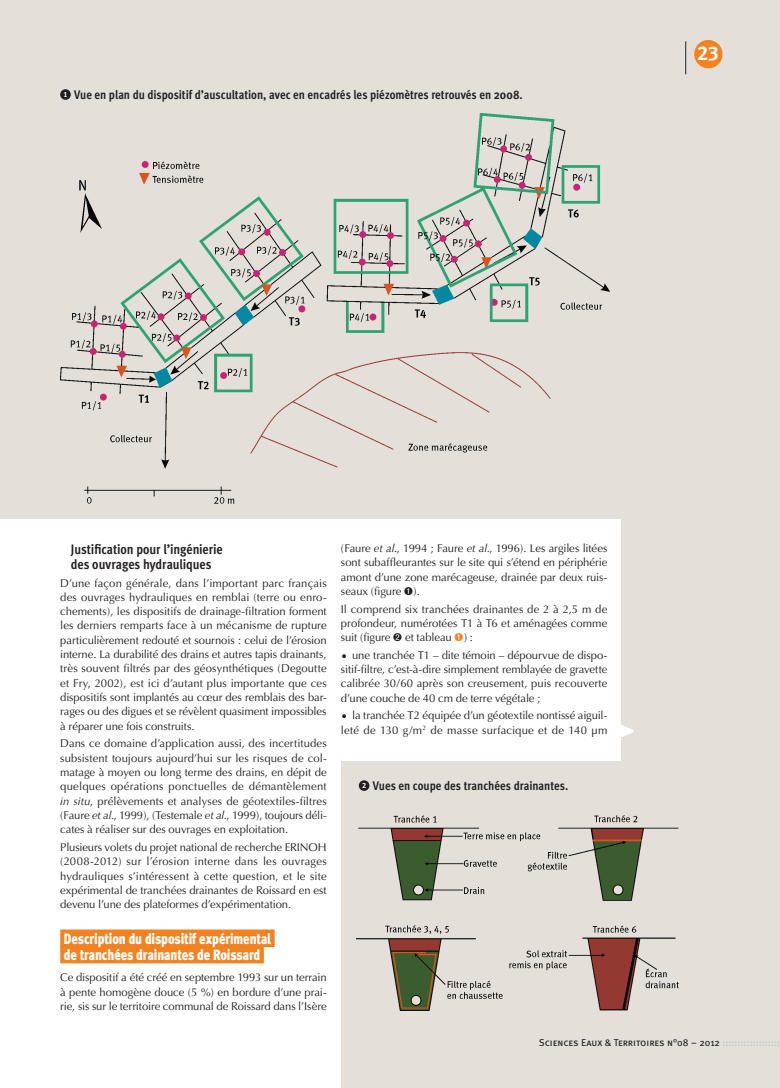
<style>
.page{position:relative;width:780px;height:1088px;background:#fff}
.page>*{position:absolute;margin:0;border:0;box-sizing:border-box;transform-origin:0 0}
.t1{font:20px "Meta Bold Caps Expert";color:#fff}
.t2{font:900 15px/16.4px "Meta";letter-spacing:-.01em;color:#fff;scale:.82 1}
.t3{font:700 13.75px/14.2px "Meta Cond OT";letter-spacing:-.005em;color:#231f20}
.t4{font:700 12.5px "Meta Cond OT";letter-spacing:-.005em;color:#231f20}
.t5{font:11.25px/14.2px "Optima";letter-spacing:-.005em;color:#231f20;text-align:justify}
.t6{font:10px "Meta Book Caps";color:#231f20}
.s1{font-style:italic}
.s2{color:#f58220}
.s3{color:#bcbdc0}
</style>
<div class="page">
<div style="left:621px;top:0;width:159px;height:1088px;background:#e4e0d9"></div>
<div style="left:60px;top:929px;width:214px;height:18px;background:#f58220"></div>
<div style="left:60px;top:946px;width:204px;height:17px;background:#f58220"></div>
<svg style="left:621px;top:725px;width:13px;height:12px"></svg>
<div style="left:341px;top:762px;width:325px;height:326px;background:#e4e0d9"></div>
<img style="left:357px;top:816px;width:322px;height:194px">
<div style="left:359px;top:780px;width:10px;height:11px;background:#231f20;border-radius:50%"></div>
<div style="left:18px;top:0;width:762px;height:519px;background:#e4e0d9"></div>
<img style="left:60px;top:114px;width:549px;height:389px">
<div style="left:60px;top:89px;width:11px;height:11px;background:#231f20;border-radius:50%"></div>
<div style="left:694px;top:40px;width:28px;height:28px;background:#f58220;border-radius:50%"></div>
<hr style="left:685px;top:41px;width:1px;height:33px;background:#231f20">
<div style="left:0;top:0;width:17px;height:519px;background:#e4e0d9"></div>
<p class="t4" style="left:63px;top:87px;width:461px"><sup>1</sup> Vue en plan du dispositif d’auscultation, avec en encadrés les piézomètres retrouvés en 2008.</p>
<h1 class="t1" style="left:697px;top:41px;width:23px">23</h1>
<p class="t3" style="left:71px;top:543px;width:153px">Justification pour l’ingénierie des ouvrages hydrauliques</p>
<p class="t5" style="left:60px;top:576px;width:268px">D’une façon générale, dans l’important parc français des ouvrages hydrauliques en remblai (terre ou enro&shy;chements), les dispositifs de drainage-filtration forment les derniers remparts face à un mécanisme de rupture particulièrement redouté et sournois : celui de l’érosion interne. La durabilité des drains et autres tapis drainants, très souvent filtrés par des géosynthétiques (Degoutte et Fry, 2002), est ici d’autant plus importante que ces dispositifs sont implantés au cœur des remblais des bar&shy;rages ou des digues et se révèlent quasiment impossibles à réparer une fois construits.</p>
<p class="t5" style="left:60px;top:736px;width:268px">Dans ce domaine d’application aussi, des incertitudes subsistent toujours aujourd’hui sur les risques de col&shy;matage à moyen ou long terme des drains, en dépit de quelques opérations ponctuelles de démantèlement <span class="s1">in situ</span>, prélèvements et analyses de géotextiles-filtres (Faure <span class="s1">et al</span>., 1999), (Testemale <span class="s1">et al</span>., 1999), toujours déli&shy;cates à réaliser sur des ouvrages en exploitation.</p>
<p class="t5" style="left:60px;top:840px;width:268px">Plusieurs volets du projet national de recherche ERINOH (2008-2012) sur l’érosion interne dans les ouvrages hydrauliques s’intéressent à cette question, et le site expérimental de tranchées drainantes de Roissard en est devenu l’une des plateformes d’expérimentation.</p>
<h2 class="t2" style="left:64px;top:930px;width:254px">Description du dispositif expérimental de tranchées drainantes de Roissard</h2>
<p class="t5" style="left:60px;top:970px;width:268px">Ce dispositif a été créé en septembre 1993 sur un terrain à pente homogène douce (5 %) en bordure d’une prai&shy;rie, sis sur le territoire communal de Roissard dans l’Isère</p>
<p class="t5" style="left:341px;top:541px;width:268px">(Faure <span class="s1">et al</span>., 1994 ; Faure <span class="s1">et al</span>., 1996). Les argiles litées sont subaffleurantes sur le site qui s’étend en périphérie amont d’une zone marécageuse, drainée par deux ruis&shy;seaux (figure ➊).</p>
<p class="t5" style="left:341px;top:602px;width:268px">Il comprend six tranchées drainantes de 2 à 2,5 m de profondeur, numérotées T1 à T6 et aménagées comme suit (figure ➋ et tableau <span class="s2">➊</span>) :</p>
<p class="t5" style="left:341px;top:648px;width:268px">• une tranchée T1 – dite témoin – dépourvue de dispo&shy;sitif-filtre, c’est-à-dire simplement remblayée de gravette calibrée 30/60 après son creusement, puis recouverte d’une couche de 40 cm de terre végétale ;</p>
<p class="t5" style="left:341px;top:708px;width:268px">• la tranchée T2 équipée d’un géotextile nontissé aiguil&shy;leté de 130 g/m<sup>2</sup> de masse surfacique et de 140 µm</p>
<p class="t4" style="left:362px;top:778px;width:208px"><sup>2</sup> Vues en coupe des tranchées drainantes.</p>
<p class="t6" style="left:538px;top:1037px;width:242px">Sciences Eaux &amp; Territoires n°08 – 2012 <span class="s3">:::::::::::::::::::</span></p>
</div>
